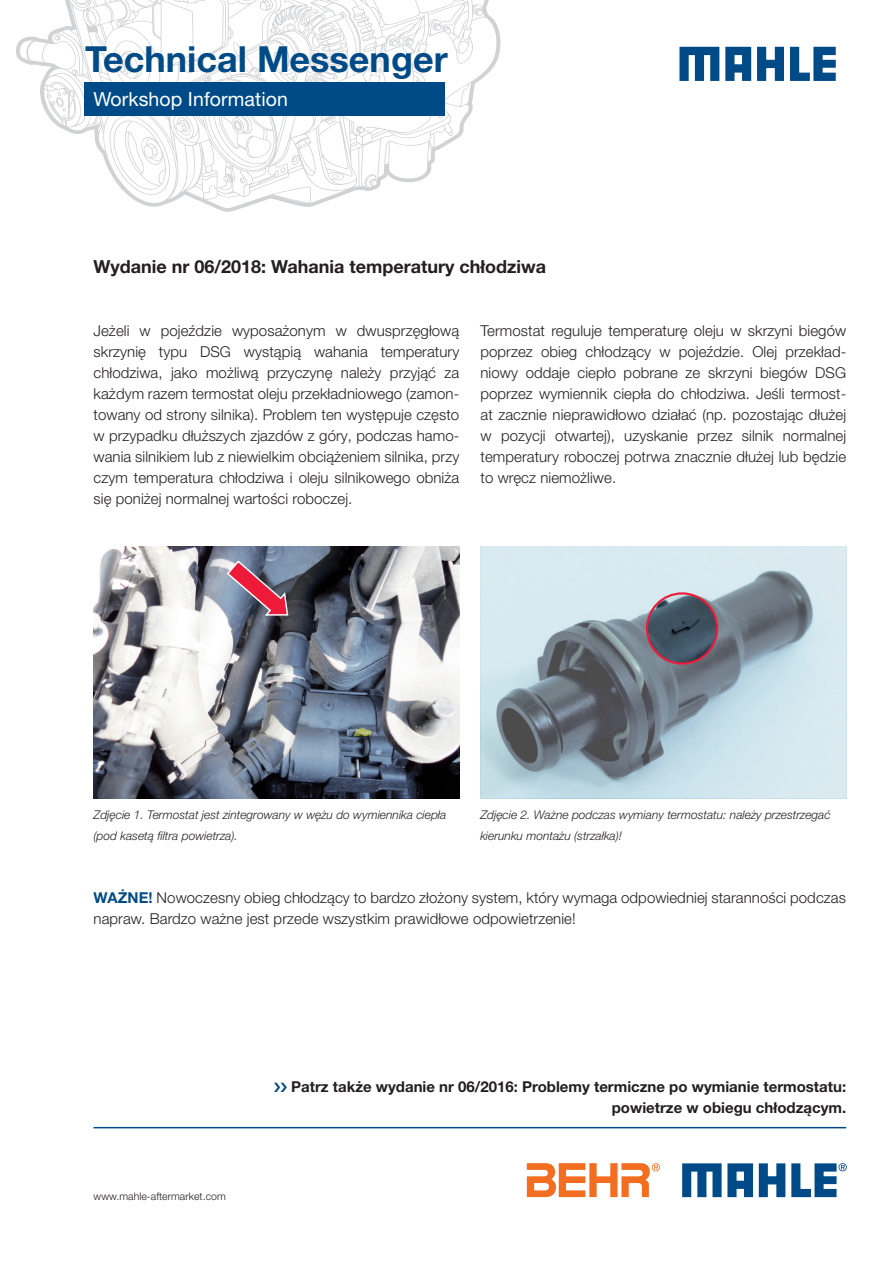
<style>
.page{position:relative;width:893px;height:1263px;background:#fff}
.page>*{position:absolute;margin:0;border:0;box-sizing:border-box;transform-origin:0 0}
.t1{font:700 36px "Helvetica Neue LT Pro";color:#004b87}
.t2{font:19.5px "Helvetica Neue LT Pro";letter-spacing:.005em;color:#fff}
.t3{font:700 18px "Helvetica Neue LT Pro";color:#231f20}
.t4{font:300 15px/21px "Helvetica Neue LT Pro";letter-spacing:.005em;color:#231f20;text-align:justify}
.t5{font:700 15px/21px "Helvetica Neue LT Pro";color:#231f20;text-align:right}
.t6{font:italic 300 12px/21px "Helvetica Neue LT Pro";color:#231f20}
.t7{font:300 10.5px "Helvetica Neue LT Pro";letter-spacing:.005em;color:#231f20}
.s1{font-weight:700;color:#004b87}
</style>
<div class="page">
<svg style="left:16px;top:0;width:485px;height:212px"></svg>
<div style="left:84px;top:82px;width:361px;height:34px;background:#004b87"></div>
<svg style="left:679px;top:47px;width:157px;height:34px"></svg>
<hr style="left:94px;top:1127px;width:752px;height:1px;background:#004b87">
<svg style="left:759px;top:1163px;width:26px;height:34px"></svg>
<svg style="left:682px;top:1163px;width:71px;height:34px"></svg>
<svg style="left:791px;top:1163px;width:56px;height:34px"></svg>
<svg style="left:527px;top:1163px;width:133px;height:35px"></svg>
<img style="left:94px;top:546px;width:365px;height:252px">
<svg style="left:480px;top:546px;width:366px;height:252px;background:#a9b9c1"></svg>
<svg style="left:226px;top:559px;width:63px;height:58px;background:#996a82"></svg>
<div style="left:646px;top:592px;width:72px;height:73px;border:2px solid #ed1a3a;border-radius:50%"></div>
<h1 class="t1" style="left:85px;top:37px;width:364px">Technical Messenger</h1>
<h2 class="t2" style="left:94px;top:87px;width:196px">Workshop Information</h2>
<p class="t3" style="left:94px;top:255px;width:454px">Wydanie nr 06/2018: Wahania temperatury chłodziwa</p>
<p class="t4" style="left:94px;top:320px;width:367px">Jeżeli w pojeździe wyposażonym w dwusprzęgłową skrzynię typu DSG wystąpią wahania temperatury chłodziwa, jako możliwą przyczynę należy przyjąć za każdym razem termostat oleju przekładniowego (zamon&shy;towany od strony silnika). Problem ten występuje często w przypadku dłuższych zjazdów z góry, podczas hamo&shy;wania silnikiem lub z niewielkim obciążeniem silnika, przy czym temperatura chłodziwa i oleju silnikowego obniża się poniżej normalnej wartości roboczej.</p>
<p class="t4" style="left:480px;top:320px;width:367px">Termostat reguluje temperaturę oleju w skrzyni biegów poprzez obieg chłodzący w pojeździe. Olej przekład&shy;niowy oddaje ciepło pobrane ze skrzyni biegów DSG poprzez wymiennik ciepła do chłodziwa. Jeśli termost&shy;at zacznie nieprawidłowo działać (np. pozostając dłużej w pozycji otwartej), uzyskanie przez silnik normalnej temperatury roboczej potrwa znacznie dłużej lub będzie to wręcz niemożliwe.</p>
<p class="t6" style="left:94px;top:804px;width:354px">Zdjęcie 1. Termostat jest zintegrowany w wężu do wymiennika ciepła (pod kasetą filtra powietrza).</p>
<p class="t6" style="left:480px;top:804px;width:352px">Zdjęcie 2. Ważne podczas wymiany termostatu: należy przestrzegać kierunku montażu (strzałka)!</p>
<p class="t4" style="left:94px;top:887px;width:754px"><span class="s1">WAŻNE!</span> Nowoczesny obieg chłodzący to bardzo złożony system, który wymaga odpowiedniej staranności podczas napraw. Bardzo ważne jest przede wszystkim prawidłowe odpowietrzenie!</p>
<p class="t7" style="left:94px;top:1190px;width:134px">www.mahle-aftermarket.com</p>
<p class="t5" style="left:291px;top:1076px;width:556px">Patrz także wydanie nr 06/2016: Problemy termiczne po wymianie termostatu: powietrze w obiegu chłodzącym.</p>
</div>
